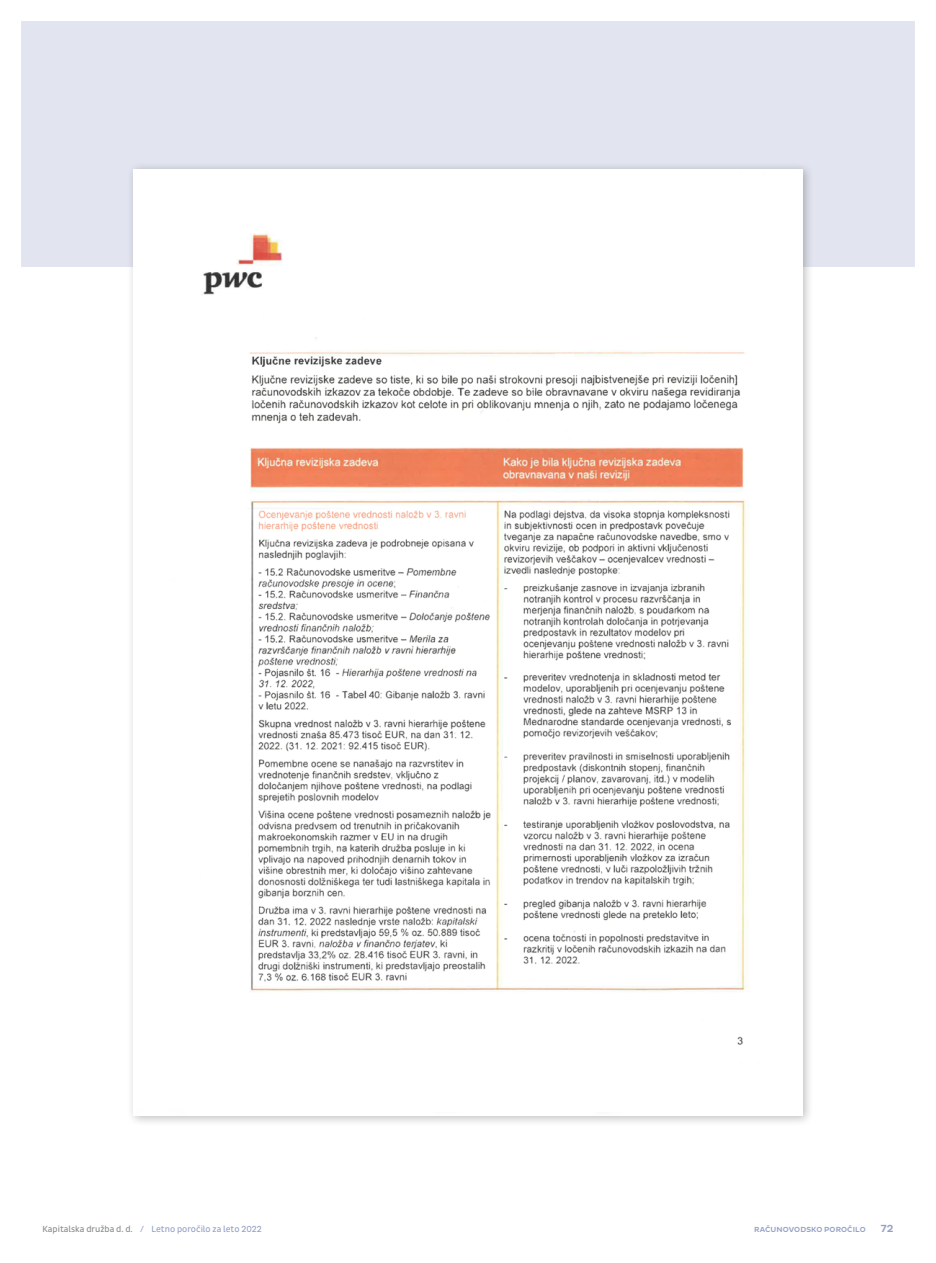
<style>
.page{position:relative;width:936px;height:1263px;background:#fff}
.page>*{position:absolute;margin:0;border:0;box-sizing:border-box;transform-origin:0 0}
.t1{font:500 10.5px "Pluto Sans";color:#94a0c6}
.t2{font:9px "Pluto Sans Cond";color:#94a0c6}
.t3{font:500 7.5px "Pluto Sans";letter-spacing:.015em;color:#94a0c6}
.s1{color:#8a8c8e}
</style>
<div class="page">
<div style="left:21px;top:21px;width:893px;height:245px;background:#e2e4ef"></div>
<div style="left:126px;top:162px;width:688px;height:965px;background:#000;opacity:.25"></div>
<img style="left:133px;top:169px;width:669px;height:946px">
<p class="t2" style="left:43px;top:1224px;width:221px"><span class="s1">Kapitalska družba d. d.</span> / Letno poročilo za leto 2022</p>
<p class="t3" style="left:754px;top:1226px;width:113px">RAČUNOVODSKO POROČILO</p>
<p class="t1" style="left:880px;top:1223px;width:14px">72</p>
</div>
